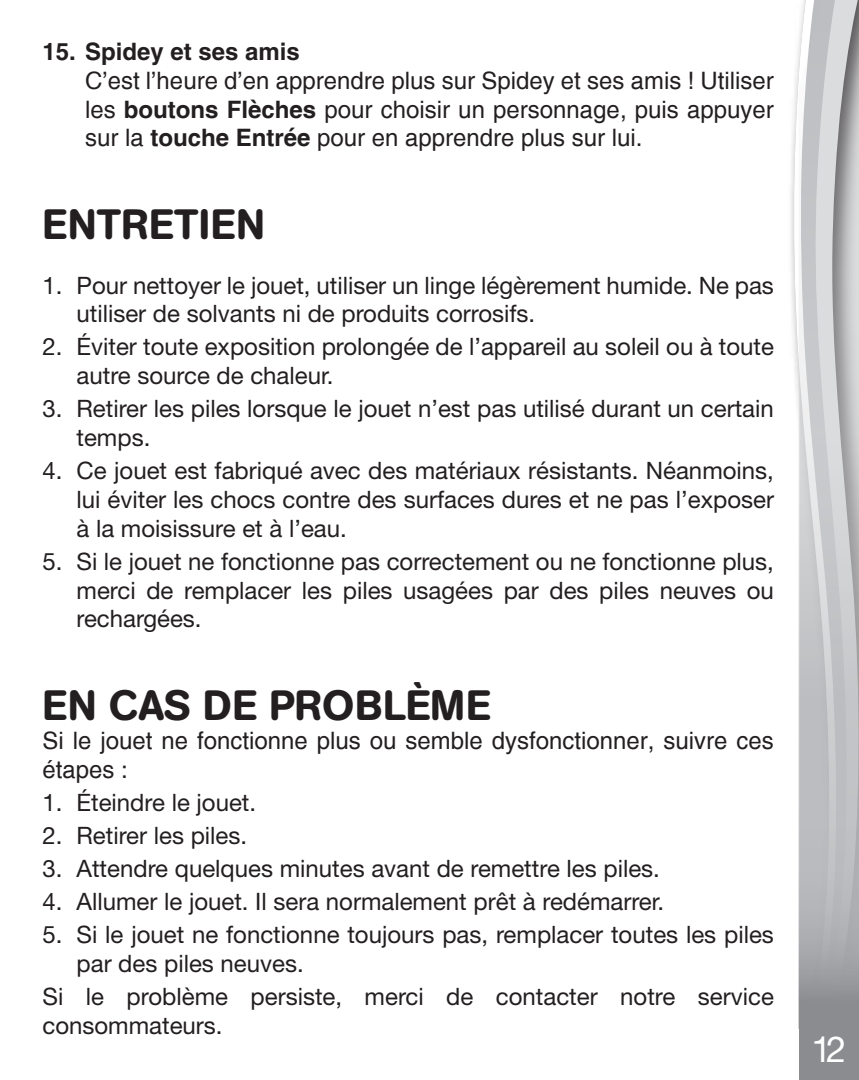
<style>
.page{position:relative;width:859px;height:1080px;background:#fff}
.page>*{position:absolute;margin:0;border:0;box-sizing:border-box;transform-origin:0 0}
.大标题{font:500 42px "AG Book Rounded";letter-spacing:.02em;color:#231f20}
.t1{font:36px "Helvetica 55 Roman";color:#fff}
.t2{font:27px "Helvetica 55 Roman";color:#fff}
.带序号主体文字{font:24px/28.8px "Helvetica 55 Roman";color:#231f20}
.t3{font:24px/28.8px "Helvetica";color:#231f20;text-align:justify}
.t4{font:700 24px "Helvetica";color:#231f20}
.s1{font-weight:700}
</style>
<div class="page">
<svg style="left:793px;top:46px;width:6px;height:983px"></svg>
<svg style="left:799px;top:0;width:60px;height:1080px;background:#bebfc1"></svg>
<p class="t4" style="left:43px;top:37px;width:259px">15. Spidey et ses amis</p>
<p class="t3" style="left:85px;top:66px;width:690px">C’est l’heure d’en apprendre plus sur Spidey et ses amis ! Utiliser les <span class="s1">boutons Flèches</span> pour choisir un personnage, puis appuyer sur la <span class="s1">touche Entrée</span> pour en apprendre plus sur lui.</p>
<p class="大标题" style="left:43px;top:200px;width:224px">ENTRETIEN</p>
<p class="带序号主体文字" style="left:77px;top:270px;width:699px;text-indent:-34px">1. Pour nettoyer le jouet, utiliser un linge légèrement humide. Ne pas utiliser de solvants ni de produits corrosifs.</p>
<p class="带序号主体文字" style="left:77px;top:332px;width:699px;text-indent:-34px">2. Éviter toute exposition prolongée de l’appareil au soleil ou à toute autre source de chaleur.</p>
<p class="带序号主体文字" style="left:77px;top:394px;width:699px;text-indent:-34px">3. Retirer les piles lorsque le jouet n’est pas utilisé durant un certain temps.</p>
<p class="带序号主体文字" style="left:77px;top:456px;width:699px;text-align:justify;text-indent:-34px">4. Ce jouet est fabriqué avec des matériaux résistants. Néanmoins, lui éviter les chocs contre des surfaces dures et ne pas l’exposer à la moisissure et à l’eau.</p>
<p class="带序号主体文字" style="left:77px;top:547px;width:699px;text-align:justify;text-indent:-34px">5. Si le jouet ne fonctionne pas correctement ou ne fonctionne plus, merci de remplacer les piles usagées par des piles neuves ou rechargées.</p>
<p class="大标题" style="left:43px;top:681px;width:450px">EN CAS DE PROBLÈME</p>
<p class="t3" style="left:43px;top:727px;width:733px">Si le jouet ne fonctionne plus ou semble dysfonctionner, suivre ces étapes :</p>
<p class="带序号主体文字" style="left:43px;top:788px;width:215px">1. Éteindre le jouet.</p>
<p class="带序号主体文字" style="left:43px;top:821px;width:206px">2. Retirer les piles.</p>
<p class="带序号主体文字" style="left:43px;top:854px;width:619px">3. Attendre quelques minutes avant de remettre les piles.</p>
<p class="带序号主体文字" style="left:43px;top:887px;width:623px">4. Allumer le jouet. Il sera normalement prêt à redémarrer.</p>
<p class="带序号主体文字" style="left:77px;top:920px;width:699px;text-indent:-34px">5. Si le jouet ne fonctionne toujours pas, remplacer toutes les piles par des piles neuves.</p>
<p class="带序号主体文字" style="left:43px;top:982px;width:733px">Si le problème persiste, merci de contacter notre service consommateurs.</p>
<p class="t2" style="left:821px;top:1021px;width:32px">12</p>
<h2 class="t1" style="left:811px;top:1028px;width:36px">12</h2>
</div>
